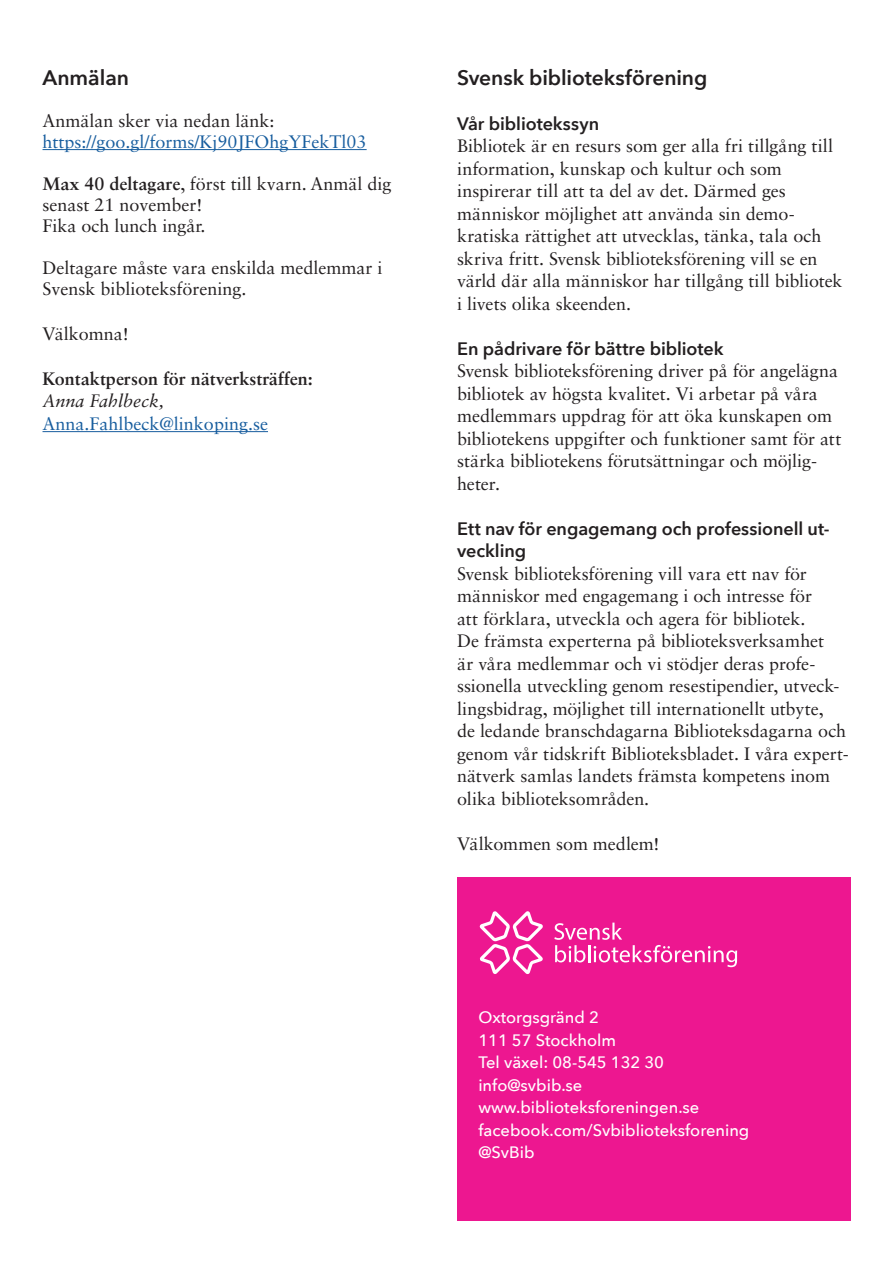
<style>
.page{position:relative;width:893px;height:1263px;background:#fff}
.page>*{position:absolute;margin:0;border:0;box-sizing:border-box;transform-origin:0 0}
.BRÖDTEXT_INDRAG{font:600 21px "Avenir Next";letter-spacing:-.005em;color:#231f20}
.STYCKERUBRIK{font:600 21px "Avenir Next";color:#231f20}
.BRÖDTEXT_INDRAG-2{font:18px/22.5px "Sabon LT Std";letter-spacing:-.005em;color:#231f20}
.STYCKERUBRIK-2{font:18px/21px "Sabon LT Std";color:#231f20}
.BRÖDTEXT_INDRAG-3{font:600 18px/22.5px "Avenir Next";letter-spacing:-.005em;color:#231f20}
.STYCKERUBRIK-3{font:18px "Sabon LT Std";color:#175d9e}
.STYCKERUBRIK-4{font:700 18px "Sabon LT Std";color:#231f20}
.STYCKERUBRIK-5{font:italic 18px "Sabon LT Std";color:#231f20}
.t1{font:500 16.5px/22.5px "Avenir Next";color:#fff}
.s1{font-weight:700}
</style>
<div class="page">
<div style="left:457px;top:877px;width:393px;height:343px;background:#ed1790"></div>
<svg style="left:554px;top:922px;width:183px;height:45px"></svg>
<svg style="left:480px;top:911px;width:63px;height:63px"></svg>
<hr style="left:43px;top:149px;width:324px;height:1px;background:#175d9e">
<hr style="left:43px;top:431px;width:225px;height:1px;background:#175d9e">
<p class="STYCKERUBRIK" style="left:43px;top:59px;width:88px">Anmälan</p>
<p class="STYCKERUBRIK-2" style="left:43px;top:110px;width:234px">Anmälan sker via nedan länk:</p>
<p class="STYCKERUBRIK-3" style="left:43px;top:131px;width:326px">https://goo.gl/forms/Kj90JFOhgYFekTl03</p>
<p class="STYCKERUBRIK-2" style="left:43px;top:173px;width:351px"><span class="s1">Max 40 deltagare</span>, först till kvarn. Anmäl dig senast 21 november!</p>
<p class="STYCKERUBRIK-2" style="left:43px;top:215px;width:165px">Fika och lunch ingår.</p>
<p class="STYCKERUBRIK-2" style="left:43px;top:257px;width:341px">Deltagare måste vara enskilda medlemmar i<br>Svensk biblioteksförening.</p>
<p class="STYCKERUBRIK-2" style="left:43px;top:323px;width:88px">Välkomna!</p>
<p class="STYCKERUBRIK-4" style="left:43px;top:367px;width:272px">Kontaktperson för nätverksträffen:</p>
<p class="STYCKERUBRIK-5" style="left:43px;top:391px;width:123px">Anna Fahlbeck,</p>
<p class="STYCKERUBRIK-3" style="left:43px;top:413px;width:227px">Anna.Fahlbeck@linkoping.se</p>
<p class="BRÖDTEXT_INDRAG" style="left:457px;top:59px;width:252px">Svensk biblioteksförening</p>
<p class="BRÖDTEXT_INDRAG-3" style="left:457px;top:112px;width:144px">Vår bibliotekssyn</p>
<p class="BRÖDTEXT_INDRAG-2" style="left:457px;top:135px;width:387px">Bibliotek är en resurs som ger alla fri tillgång till information, kunskap och kultur och som inspirerar till att ta del av det. Därmed ges människor möjlighet att använda sin demo&shy;kratiska rättighet att utvecklas, tänka, tala och skriva fritt. Svensk biblioteksförening vill se en värld där alla människor har tillgång till bibliotek i livets olika skeenden.</p>
<p class="BRÖDTEXT_INDRAG-3" style="left:457px;top:337px;width:268px">En pådrivare för bättre bibliotek</p>
<p class="BRÖDTEXT_INDRAG-2" style="left:457px;top:360px;width:386px">Svensk biblioteksförening driver på för angelägna bibliotek av högsta kvalitet. Vi arbetar på våra medlemmars uppdrag för att öka kunskapen om bibliotekens uppgifter och funktioner samt för att stärka bibliotekens förutsättningar och möjlig&shy;heter.</p>
<p class="BRÖDTEXT_INDRAG-3" style="left:457px;top:517px;width:374px">Ett nav för engagemang och professionell ut&shy;veckling</p>
<p class="BRÖDTEXT_INDRAG-2" style="left:457px;top:562px;width:393px">Svensk biblioteksförening vill vara ett nav för människor med engagemang i och intresse för<br>att förklara, utveckla och agera för bibliotek.<br>De främsta experterna på biblioteksverksamhet<br>är våra medlemmar och vi stödjer deras profe&shy;ssionella utveckling genom resestipendier, utveck&shy;lingsbidrag, möjlighet till internationellt utbyte,<br>de ledande branschdagarna Biblioteksdagarna och genom vår tidskrift Biblioteksbladet. I våra expert&shy;nätverk samlas landets främsta kompetens inom olika biblioteksområden.</p>
<p class="BRÖDTEXT_INDRAG-2" style="left:457px;top:832px;width:204px">Välkommen som medlem!</p>
<p class="t1" style="left:478px;top:1005px;width:273px">Oxtorgsgränd 2<br>111 57 Stockholm<br>Tel växel: 08-545 132 30 info@svbib.se www.biblioteksforeningen.se facebook.com/Svbiblioteksforening @SvBib</p>
</div>
